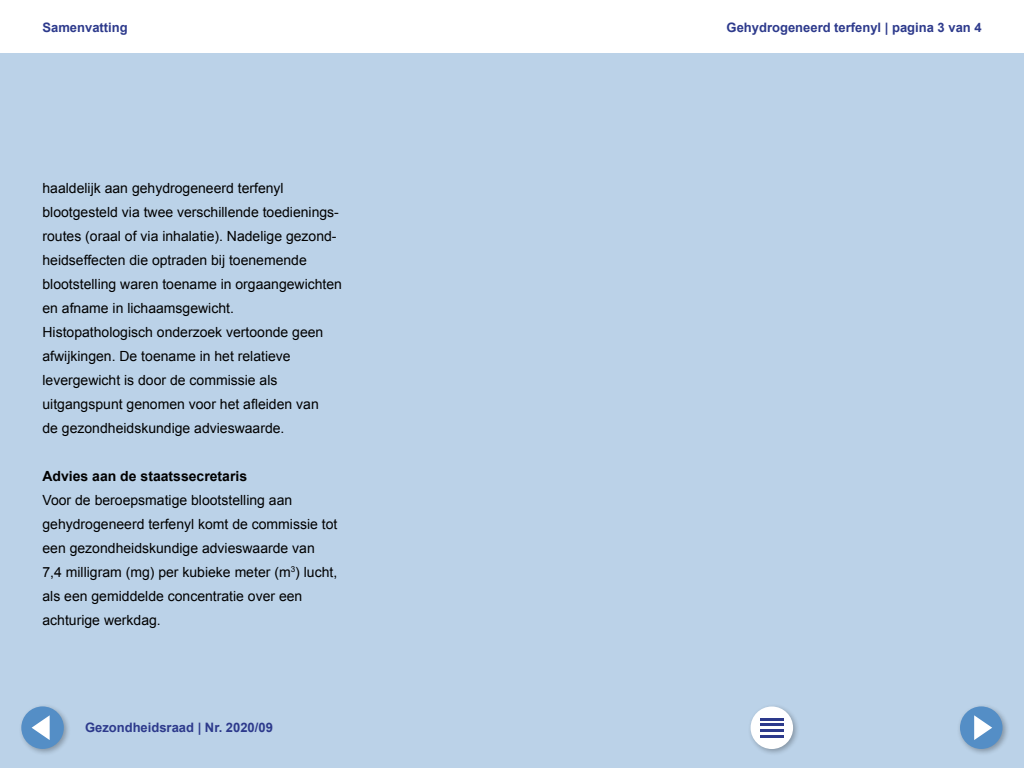
<style>
.page{position:relative;width:1024px;height:768px;background:#fff}
.page>*{position:absolute;margin:0;border:0;box-sizing:border-box;transform-origin:0 0}
.Plat_z_ruimte{font:14px/24px "Arial";color:#000}
.Kop_z_nr_vet{font:700 14px "Arial";color:#000}
.t1{font:700 13px "Arial";color:#2d3a8c}
</style>
<div class="page">
<div style="left:0;top:54px;width:1024px;height:714px;background:#bbd2e8"></div>
<div style="left:18px;top:703px;width:53px;height:53px;background:#000;opacity:.3"></div>
<div style="left:21px;top:706px;width:43px;height:43px;background:#548ec6;border-radius:50%"></div>
<svg style="left:32px;top:715px;width:18px;height:25px"></svg>
<div style="left:747px;top:703px;width:53px;height:53px;background:#000;opacity:.3"></div>
<div style="left:751px;top:707px;width:42px;height:42px;background:#fff;border-radius:50%"></div>
<hr style="left:760px;top:718px;width:24px;height:2px;background:#2d3a8c">
<hr style="left:760px;top:724px;width:24px;height:2px;background:#2d3a8c">
<hr style="left:760px;top:730px;width:24px;height:2px;background:#2d3a8c">
<hr style="left:760px;top:735px;width:24px;height:2px;background:#2d3a8c">
<div style="left:957px;top:703px;width:53px;height:53px;background:#000;opacity:.3"></div>
<div style="left:960px;top:706px;width:43px;height:43px;background:#548ec6;border-radius:50%"></div>
<svg style="left:974px;top:715px;width:18px;height:25px"></svg>
<p class="t1" style="left:43px;top:19px;width:87px">Samenvatting</p>
<p class="t1" style="left:727px;top:19px;width:257px">Gehydrogeneerd terfenyl | pagina 3 van 4</p>
<p class="Plat_z_ruimte" style="left:43px;top:176px;width:301px">haaldelijk aan gehydrogeneerd terfenyl blootgesteld via twee verschillende toedienings&shy;routes (oraal of via inhalatie). Nadelige gezond&shy;heidseffecten die optraden bij toenemende blootstelling waren toename in orgaangewichten en afname in lichaamsgewicht.<br>Histopathologisch onderzoek vertoonde geen afwijkingen. De toename in het relatieve levergewicht is door de commissie als -uitgangspunt genomen voor het afleiden van<br>de gezondheidskundige advieswaarde.</p>
<h3 class="Kop_z_nr_vet" style="left:43px;top:467px;width:206px">Advies aan de staatssecretaris</h3>
<p class="Plat_z_ruimte" style="left:43px;top:488px;width:296px">Voor de beroepsmatige blootstelling aan gehydrogeneerd terfenyl komt de commissie tot een gezondheidskundige advieswaarde van 7,4 milligram (mg) per kubieke meter (m<sup>3</sup>) lucht, als een gemiddelde concentratie over een achturige werkdag.</p>
<p class="t1" style="left:85px;top:719px;width:189px">Gezondheidsraad | Nr. 2020/09</p>
</div>
